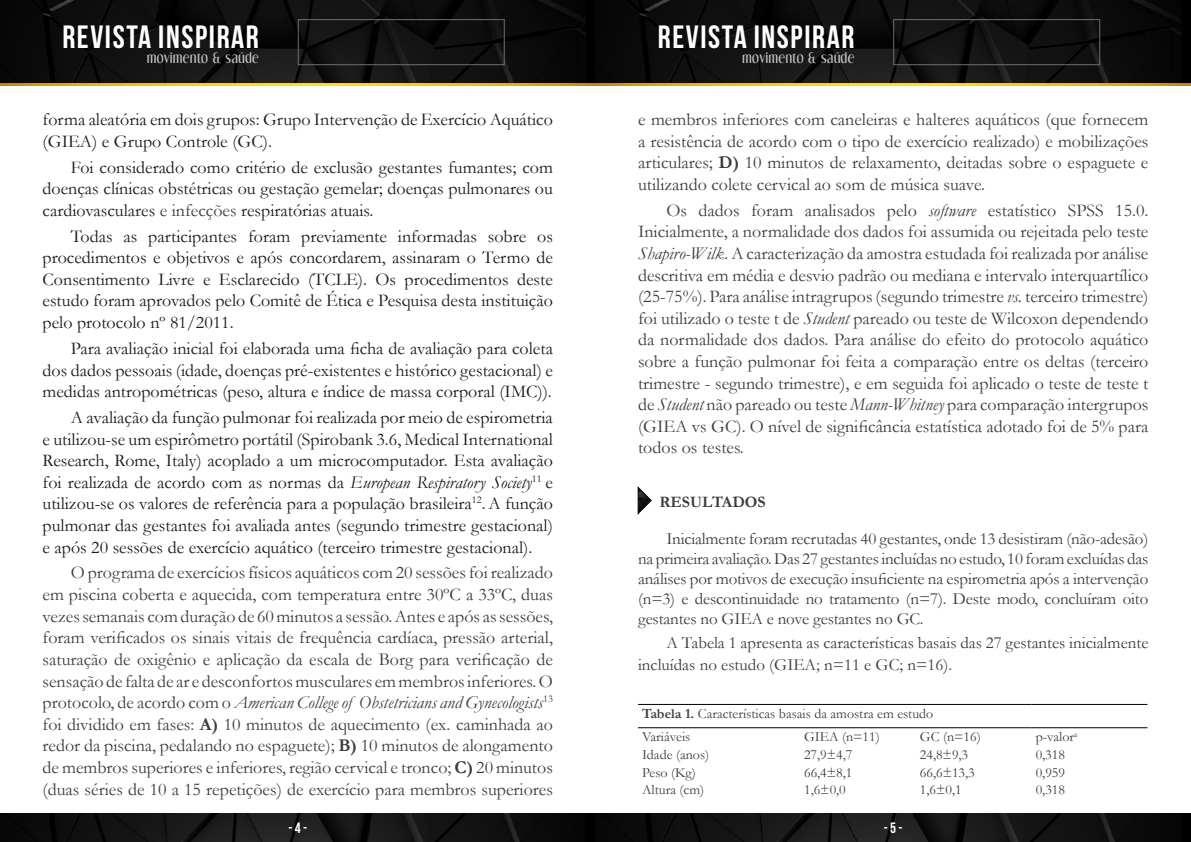
<style>
.page{position:relative;width:1191px;height:842px;background:#fff}
.page>*{position:absolute;margin:0;border:0;box-sizing:border-box;transform-origin:0 0}
.t1{font:700 32.2px "Bebas Neue";letter-spacing:.05em;color:#fff}
.t2{font:18px/21.6px "Garamond";color:#3c3c3b;text-align:justify}
.t3{font:18px/21.6px "Garamond";color:#1a1a1a;text-align:justify}
.t4{font:17px/20px "Garamond";color:#3c3c3b;text-align:justify}
.t5{font:700 16px "Garamond";color:#3c3c3b}
.t6{font:700 15px "Bebas Neue";color:#fff}
.t7{font:14px/23.6px "Garamond";color:#3c3c3b}
.t8{font:12.6px "Dream Orphans";letter-spacing:.05em;color:#c6c6c6}
.s1{color:#3c3c3b}
.s2{font-style:italic}
.s3{font-weight:700}
</style>
<div class="page">
<img style="left:0;top:83px;width:595px;height:2px">
<img style="left:0;top:0;width:585px;height:83px">
<div style="left:298px;top:19px;width:207px;height:46px;border:1px solid #706f6f"></div>
<img style="left:0;top:814px;width:585px;height:28px">
<hr style="left:595px;top:82px;width:596px;height:3px;background:#008a8d">
<img style="left:595px;top:0;width:585px;height:83px">
<div style="left:893px;top:19px;width:207px;height:46px;border:1px solid #706f6f"></div>
<img style="left:595px;top:814px;width:585px;height:28px">
<svg style="left:638px;top:487px;width:13px;height:27px"></svg>
<hr style="left:638px;top:704px;width:162px;height:1px;background:#000">
<hr style="left:800px;top:704px;width:116px;height:1px;background:#000">
<hr style="left:916px;top:704px;width:115px;height:1px;background:#000">
<hr style="left:1031px;top:704px;width:116px;height:1px;background:#000">
<hr style="left:638px;top:727px;width:162px;height:1px;background:#000">
<hr style="left:800px;top:727px;width:116px;height:1px;background:#000">
<hr style="left:916px;top:727px;width:115px;height:1px;background:#000">
<hr style="left:1031px;top:727px;width:116px;height:1px;background:#000">
<h1 class="t1" style="left:62px;top:20px;width:198px">REVISTA INSPIRAR</h1>
<p class="t8" style="left:147px;top:50px;width:113px">movimento &amp; saúde</p>
<p class="t3" style="left:43px;top:108px;width:512px">forma aleatória em dois grupos: Grupo Intervenção de Exercício Aquático (GIEA) e Grupo Controle (GC).</p>
<p class="t3" style="left:43px;top:156px;width:512px;text-indent:28px">Foi considerado como critério de exclusão gestantes fumantes; com doenças clínicas obstétricas ou gestação gemelar; doenças pulmonares ou cardiovasculares <span class="s1">e infecções</span> respiratórias atuais.</p>
<p class="t3" style="left:43px;top:225px;width:512px;text-indent:28px">Todas as participantes foram previamente informadas sobre os procedimentos e objetivos e após concordarem, assinaram o Termo de Consentimento Livre e Esclarecido (TCLE). Os procedimentos deste estudo foram aprovados pelo Comitê de Ética e Pesquisa desta instituição pelo protocolo nº 81/2011.</p>
<p class="t3" style="left:43px;top:337px;width:512px;text-indent:28px">Para avaliação inicial foi elaborada uma ficha de avaliação para coleta dos dados pessoais (idade, doenças pré-existentes e histórico gestacional) e medidas antropométricas (peso, altura e índice de massa corporal (IMC)).</p>
<p class="t3" style="left:43px;top:406px;width:512px;text-indent:28px">A avaliação da função pulmonar foi realizada por meio de espirometria e utilizou-se um espirômetro portátil (Spirobank 3.6, Medical International Research, Rome, Italy) acoplado a um microcomputador. Esta avaliação foi realizada de acordo com as normas da <span class="s2">European Respiratory Society</span><sup>11</sup> e utilizou-se os valores de referência para a população brasileira<sup>12</sup>.A função pulmonar das gestantes foi avaliada antes (segundo trimestre gestacional) e após 20 sessões de exercício aquático (terceiro trimestre gestacional).</p>
<p class="t2" style="left:43px;top:561px;width:512px;text-indent:28px">O programa de exercícios físicos aquáticos com 20 sessões foi realizado em piscina coberta e aquecida, com temperatura entre 30ºC a 33ºC, duas vezes semanais com duração de 60 minutos a sessão. Antes e após as sessões, foram verificados os sinais vitais de frequência cardíaca, pressão arterial, saturação de oxigênio e aplicação da escala de Borg para verificação de sensação de falta de ar e desconfortos musculares em membros inferiores. O protocolo, de acordo com o <span class="s2">American College of Obstetricians and Gynecologists</span><sup>13 </sup>foi dividido em fases: <span class="s3">A)</span> 10 minutos de aquecimento (ex. caminhada ao redor da piscina, pedalando no espaguete); <span class="s3">B)</span> 10 minutos de alongamento de membros superiores e inferiores, região cervical e tronco; <span class="s3">C)</span> 20 minutos (duas séries de 10 a 15 repetições) de exercício para membros superiores</p>
<p class="t6" style="left:288px;top:820px;width:20px">- 4 -</p>
<h1 class="t1" style="left:658px;top:20px;width:198px">REVISTA INSPIRAR</h1>
<p class="t8" style="left:742px;top:50px;width:113px">movimento &amp; saúde</p>
<p class="t2" style="left:638px;top:108px;width:512px">e membros inferiores com caneleiras e halteres aquáticos (que fornecem a resistência de acordo com o tipo de exercício realizado) e mobilizações articulares; <span class="s3">D)</span> 10 minutos de relaxamento, deitadas sobre o espaguete e utilizando colete cervical ao som de música suave.</p>
<p class="t2" style="left:638px;top:199px;width:512px;text-indent:28px">Os dados foram analisados pelo <span class="s2">software</span> estatístico SPSS 15.0.<br>Inicialmente, a normalidade dos dados foi assumida ou rejeitada pelo teste <span class="s2">Shapiro-Wilk</span>. A caracterização da amostra estudada foi realizada por análise descritiva em média e desvio padrão ou mediana e intervalo interquartílico (25-75%). Para análise intragrupos (segundo trimestre <span class="s2">vs.</span> terceiro trimestre) foi utilizado o teste t de <span class="s2">Student</span> pareado ou teste de Wilcoxon dependendo da normalidade dos dados. Para análise do efeito do protocolo aquático sobre a função pulmonar foi feita a comparação entre os deltas (terceiro trimestre - segundo trimestre), e em seguida foi aplicado o teste de teste t de <span class="s2">Student</span> não pareado ou teste <span class="s2">Mann-Whitney</span> para comparação intergrupos (GIEA vs GC). O nível de significância estatística adotado foi de 5% para todos os testes.</p>
<p class="t5" style="left:659px;top:491px;width:108px">RESULTADOS</p>
<p class="t4" style="left:638px;top:528px;width:512px;text-indent:28px">Inicialmente foram recrutadas 40 gestantes, onde 13 desistiram (não-adesão) na primeira avaliação. Das 27 gestantes incluídas no estudo, 10 foram excluídas das análises por motivos de execução insuficiente na espirometria após a intervenção (n=3) e descontinuidade no tratamento (n=7). Deste modo, concluíram oito gestantes no GIEA e nove gestantes no GC.</p>
<p class="t4" style="left:638px;top:632px;width:512px;line-height:21.6px;text-indent:28px">A Tabela 1 apresenta as características basais das 27 gestantes inicialmente incluídas no estudo (GIEA; n=11 e GC; n=16).</p>
<p class="t7" style="left:642px;top:701px;width:293px"><span class="s3">Tabela 1.</span> Características basais da amostra em estudo<br>Variáveis</p>
<p class="t7" style="left:804px;top:725px;width:77px">GIEA (n=11)</p>
<p class="t7" style="left:920px;top:725px;width:62px">GC (n=16)</p>
<p class="t7" style="left:1035px;top:725px;width:43px">p-valor<sup>a</sup></p>
<p class="t7" style="left:642px;top:742px;width:69px">Idade (anos)</p>
<p class="t7" style="left:804px;top:742px;width:50px">27,9±4,7</p>
<p class="t7" style="left:920px;top:742px;width:50px">24,8±9,3</p>
<p class="t7" style="left:1035px;top:742px;width:31px">0,318</p>
<p class="t7" style="left:642px;top:760px;width:55px">Peso (Kg)</p>
<p class="t7" style="left:804px;top:760px;width:50px">66,4±8,1</p>
<p class="t7" style="left:920px;top:760px;width:56px">66,6±13,3</p>
<p class="t7" style="left:1035px;top:760px;width:31px">0,959</p>
<p class="t7" style="left:642px;top:778px;width:64px">Altura (cm)</p>
<p class="t7" style="left:804px;top:778px;width:43px">1,6±0,0</p>
<p class="t7" style="left:920px;top:778px;width:43px">1,6±0,1</p>
<p class="t7" style="left:1035px;top:778px;width:31px">0,318</p>
<p class="t6" style="left:884px;top:820px;width:20px">- 5 -</p>
</div>
